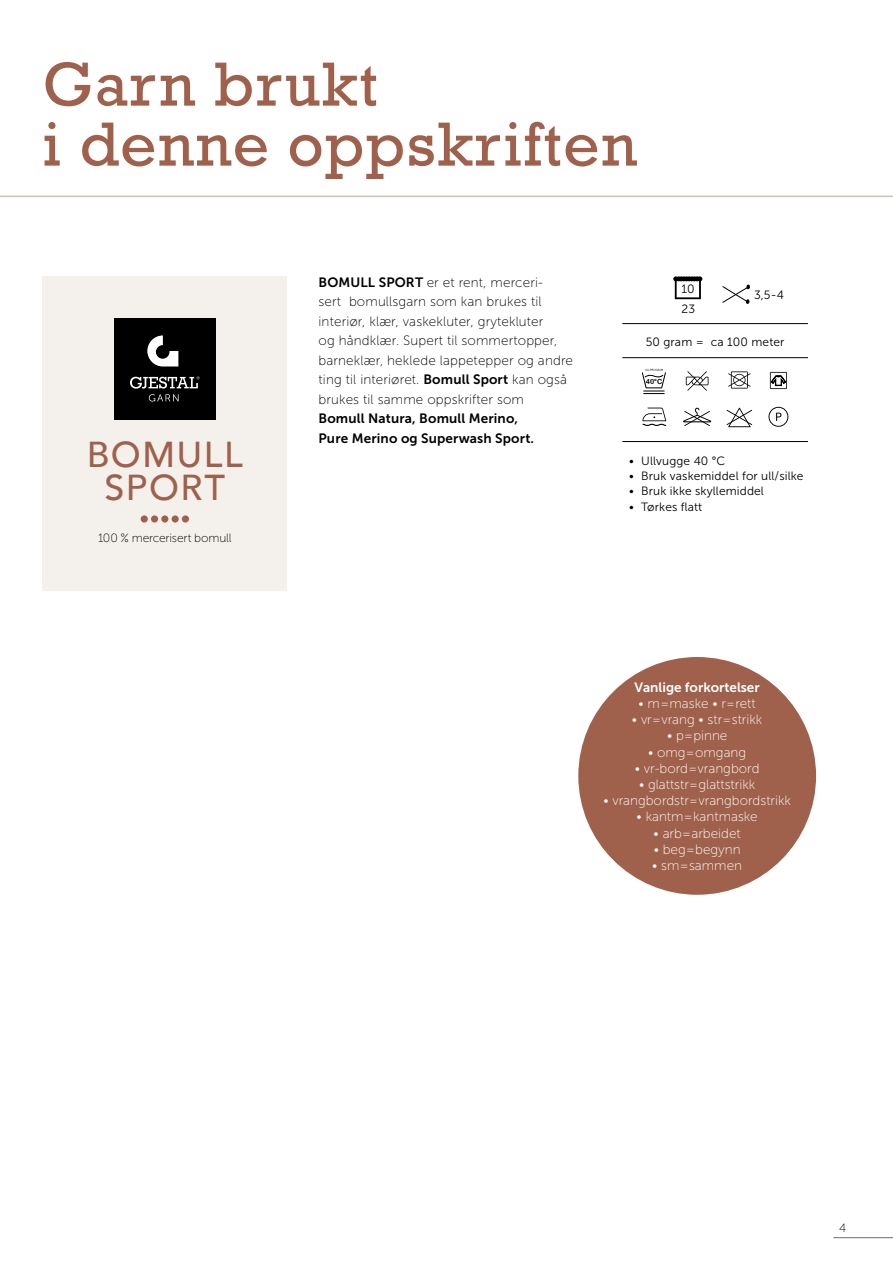
<style>
.page{position:relative;width:893px;height:1263px;background:#fff}
.page>*{position:absolute;margin:0;border:0;box-sizing:border-box;transform-origin:0 0}
.t1{font:63.3px "Rockwell";letter-spacing:.02em;color:#9f614b}
.INNHOLD_-_Midtstilt{font:500 36px "Avenir";letter-spacing:.045em;color:#9f614b}
.t2{font:13.5px/19.5px "Museo Sans 100";letter-spacing:.01em;color:#000}
.t3{font:13.5px "Museo Sans 100";color:#fff}
.t4{font:13.5px/19.5px "Museo Sans 700";letter-spacing:.01em;color:#000}
.t5{font:13.5px "Museo Sans 700";color:#fff}
.t6{font:12px "Museo Sans 300";letter-spacing:.01em;color:#000}
.INNHOLD_-_Midtstilt-2{font:12px "Museo Sans 100";letter-spacing:-.01em;color:#000}
.t7{font:7.05px "Arial Rounded MT Bold";color:#000}
.s1{font-family:"Museo Sans 700"}
</style>
<div class="page">
<hr style="left:833px;top:1237px;width:60px;height:1px;background:#6d6e71">
<div style="left:43px;top:276px;width:244px;height:315px;background:#f4f1ed"></div>
<div style="left:114px;top:319px;width:102px;height:101px;background:#000"></div>
<svg style="left:147px;top:335px;width:31px;height:31px"></svg>
<svg style="left:130px;top:376px;width:70px;height:25px"></svg>
<div style="left:141px;top:515px;width:7px;height:7px;background:#9f614b;border-radius:50%"></div>
<div style="left:182px;top:515px;width:7px;height:7px;background:#9f614b;border-radius:50%"></div>
<div style="left:172px;top:515px;width:7px;height:7px;background:#9f614b;border-radius:50%"></div>
<div style="left:161px;top:515px;width:7px;height:7px;background:#9f614b;border-radius:50%"></div>
<div style="left:151px;top:515px;width:7px;height:7px;background:#9f614b;border-radius:50%"></div>
<svg style="left:722px;top:284px;width:28px;height:20px"></svg>
<svg style="left:673px;top:276px;width:29px;height:23px"></svg>
<hr style="left:622px;top:323px;width:186px;height:1px;background:#000">
<hr style="left:622px;top:357px;width:186px;height:1px;background:#000">
<hr style="left:622px;top:441px;width:186px;height:1px;background:#000">
<svg style="left:768px;top:407px;width:20px;height:20px"></svg>
<svg style="left:642px;top:408px;width:24px;height:18px"></svg>
<svg style="left:728px;top:371px;width:23px;height:18px"></svg>
<svg style="left:727px;top:408px;width:25px;height:19px"></svg>
<svg style="left:686px;top:371px;width:22px;height:20px"></svg>
<svg style="left:642px;top:369px;width:24px;height:25px"></svg>
<svg style="left:683px;top:408px;width:28px;height:18px"></svg>
<svg style="left:770px;top:372px;width:17px;height:17px"></svg>
<hr style="left:0;top:196px;width:893px;height:1px;background:#cec2b4">
<div style="left:578px;top:657px;width:238px;height:238px;background:#9f614b;border-radius:50%"></div>
<p class="t1" style="left:43px;top:48px;width:337px">Garn brukt</p>
<p class="t1" style="left:43px;top:108px;width:596px">i denne oppskriften</p>
<p class="INNHOLD_-_Midtstilt" style="left:87px;top:423px;width:158px">BOMULL</p>
<p class="INNHOLD_-_Midtstilt" style="left:104px;top:456px;width:122px">SPORT</p>
<p class="INNHOLD_-_Midtstilt-2" style="left:98px;top:531px;width:135px">100 % mercerisert bomull</p>
<p class="t2" style="left:319px;top:272px;width:256px"><span class="s1">BOMULL SPORT</span> er et rent, merceri-<br>sert bomullsgarn som kan brukes til interiør, klær, vaskekluter, grytekluter<br>og håndklær. Supert til sommertopper, barneklær, heklede lappetepper og andre ting til interiøret. <span class="s1">Bomull Sport</span> kan også brukes til samme oppskrifter som</p>
<p class="t4" style="left:319px;top:409px;width:217px">Bomull Natura, Bomull Merino,<br>Pure Merino og Superwash Sport.</p>
<p class="t6" style="left:681px;top:283px;width:15px">10</p>
<p class="t6" style="left:681px;top:302px;width:15px">23</p>
<p class="t6" style="left:754px;top:288px;width:31px">3,5-4</p>
<p class="t6" style="left:646px;top:335px;width:140px">50 gram = ca 100 meter</p>
<p class="t7" style="left:646px;top:377px;width:18px">40°C</p>
<p class="t6" style="left:629px;top:454px;width:98px">• Ullvugge 40 °C</p>
<p class="t6" style="left:629px;top:470px;width:176px">• Bruk vaskemiddel for ull/silke</p>
<p class="t6" style="left:629px;top:485px;width:136px">• Bruk ikke skyllemiddel</p>
<p class="t6" style="left:629px;top:500px;width:75px">• Tørkes flatt</p>
<p class="t5" style="left:635px;top:680px;width:127px">Vanlige forkortelser</p>
<p class="t3" style="left:639px;top:696px;width:119px">• m=maske • r=rett</p>
<p class="t3" style="left:632px;top:712px;width:132px">• vr=vrang • str=strikk</p>
<p class="t3" style="left:667px;top:729px;width:62px">• p=pinne</p>
<p class="t3" style="left:648px;top:745px;width:100px">• omg=omgang</p>
<p class="t3" style="left:635px;top:761px;width:126px">• vr-bord=vrangbord</p>
<p class="t3" style="left:639px;top:777px;width:118px">• glattstr=glattstrikk</p>
<p class="t3" style="left:603px;top:793px;width:189px">• vrangbordstr=vrangbordstrikk</p>
<p class="t3" style="left:637px;top:810px;width:123px">• kantm=kantmaske</p>
<p class="t3" style="left:654px;top:826px;width:89px">• arb=arbeidet</p>
<p class="t3" style="left:654px;top:842px;width:88px">• beg=begynn</p>
<p class="t3" style="left:652px;top:858px;width:91px">• sm=sammen</p>
<p class="INNHOLD_-_Midtstilt-2" style="left:839px;top:1221px;width:9px">4</p>
</div>
